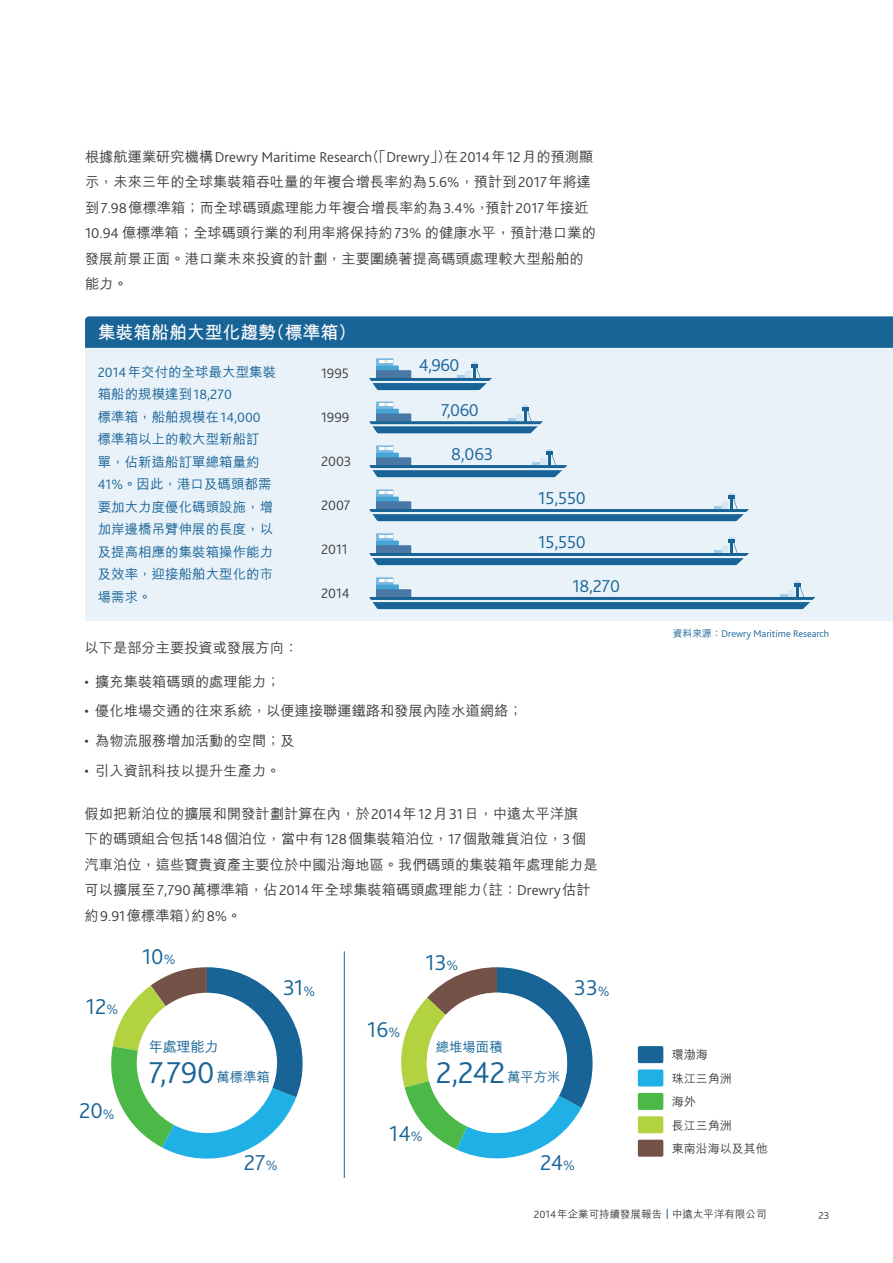
<style>
.page{position:relative;width:893px;height:1263px;background:#fff}
.page>*{position:absolute;margin:0;border:0;box-sizing:border-box;transform-origin:0 0}
.t1{font:300 31.5px "Bliss 2";letter-spacing:-.01em;color:#196496}
.t2{font:300 22.5px "Bliss 2";color:#196496}
.t3{font:300 18px "Bliss 2";letter-spacing:-.01em;color:#196496}
.t4{font:700 18px "M Hei HK";letter-spacing:-.01em;color:#fff}
.t5{font:300 15px "Bliss 2";color:#3e3e3f}
.t6{font:500 14.25px/25.5px "M Hei HK";color:#3e3e3f}
.t7{font:300 14.25px "Bliss 2";color:#3e3e3f}
.t8{font:500 14.25px "M Hei HK";letter-spacing:-.025em;color:#196496}
.t9{font:500 13.5px/22.5px "M Hei HK";color:#196496}
.t10{font:500 12px/23.4px "M Hei HK";color:#3e3e3f}
.t11{font:500 10.5px "M Hei HK";color:#3e3e3f}
.t12{font:300 10.5px "Bliss 2";color:#3e3e3f}
.t13{font:300 10.2px "Bliss 2";color:#196496}
.s1{font-family:"M Hei HK";font-weight:500;font-size:14.25px}
.s2{font-family:"Bliss 2";font-weight:300;font-size:15px}
.s3{font-family:"Bliss 2";font-weight:300;font-size:14.1px}
.s4{font-size:14.25px}
.s5{font-family:"M Hei HK";font-weight:500;font-size:9.75px}
.s6{font-family:"Bliss 2";font-weight:300;font-size:10.95px}
</style>
<div class="page">
<svg style="left:401px;top:967px;width:192px;height:192px"></svg>
<svg style="left:111px;top:967px;width:192px;height:192px"></svg>
<div style="left:137px;top:993px;width:140px;height:140px;background:#fff;border-radius:50%"></div>
<div style="left:427px;top:993px;width:140px;height:140px;background:#fff;border-radius:50%"></div>
<div style="left:638px;top:1046px;width:25px;height:17px;background:#196496;border-radius:2px"></div>
<div style="left:638px;top:1069px;width:25px;height:17px;background:#1fb0e6;border-radius:2px"></div>
<div style="left:638px;top:1093px;width:25px;height:17px;background:#4cb848;border-radius:2px"></div>
<div style="left:638px;top:1116px;width:25px;height:17px;background:#b2d23f;border-radius:2px"></div>
<div style="left:638px;top:1140px;width:25px;height:17px;background:#755247;border-radius:2px"></div>
<hr style="left:344px;top:951px;width:1px;height:227px;background:#196496">
<div style="left:85px;top:316px;width:808px;height:32px;background:#196496"></div>
<div style="left:85px;top:348px;width:808px;height:272px;background:#e9f2f9"></div>
<div style="left:376px;top:402px;width:17px;height:9px;background:#7db9e0"></div>
<svg style="left:369px;top:403px;width:174px;height:30px"></svg>
<div style="left:376px;top:445px;width:17px;height:10px;background:#7db9e0"></div>
<svg style="left:369px;top:447px;width:198px;height:30px"></svg>
<div style="left:376px;top:489px;width:17px;height:10px;background:#7db9e0"></div>
<svg style="left:369px;top:491px;width:380px;height:30px"></svg>
<div style="left:376px;top:533px;width:17px;height:10px;background:#7db9e0"></div>
<svg style="left:369px;top:535px;width:380px;height:30px"></svg>
<div style="left:376px;top:577px;width:17px;height:10px;background:#7db9e0"></div>
<svg style="left:369px;top:579px;width:446px;height:30px"></svg>
<div style="left:376px;top:358px;width:17px;height:10px;background:#7db9e0"></div>
<svg style="left:369px;top:360px;width:123px;height:30px"></svg>
<p class="t5" style="left:85px;top:147px;width:510px"><span class="s1">根據航運業研究機構</span>Drewry Maritime Research<span class="s1">（「</span>Drewry<span class="s1">」）在</span>2014<span class="s1">年</span>12<span class="s1">月的預測顯</span></p>
<p class="t6" style="left:85px;top:168px;width:512px">示，未來三年的全球集裝箱吞吐量的年複合增長率約為<span class="s2">5.6%</span>，預計到<span class="s2">2017</span>年將達到<span class="s2">7.98</span>億標準箱；而全球碼頭處理能力年複合增長率約為<span class="s2">3.4%</span>，預計<span class="s2">2017</span>年接近<span class="s2">10.94</span> 億標準箱；全球碼頭行業的利用率將保持約<span class="s2">73%</span> 的健康水平，預計港口業的發展前景正面。港口業未來投資的計劃，主要圍繞著提高碼頭處理較大型船舶的能力。</p>
<p class="t4" style="left:98px;top:319px;width:260px">集裝箱船舶大型化趨勢（標準箱）</p>
<p class="t9" style="left:98px;top:360px;width:180px"><span class="s3">2014</span>年交付的全球最大型集裝箱船的規模達到<span class="s3">18,270<br></span>標準箱，船舶規模在<span class="s3">14,000</span>標準箱以上的較大型新船訂單，佔新造船訂單總箱量約<br><span class="s3">41%</span>。因此，港口及碼頭都需要加大力度優化碼頭設施，增加岸邊橋吊臂伸展的長度，以及提高相應的集裝箱操作能力及效率，迎接船舶大型化的市場需求。</p>
<p class="t3" style="left:419px;top:354px;width:42px">4,960</p>
<p class="t7" style="left:321px;top:364px;width:30px">1995</p>
<p class="t7" style="left:321px;top:408px;width:30px">1999</p>
<p class="t7" style="left:321px;top:452px;width:32px">2003</p>
<p class="t7" style="left:321px;top:496px;width:31px">2007</p>
<p class="t7" style="left:321px;top:540px;width:28px">2011</p>
<p class="t7" style="left:321px;top:584px;width:30px">2014</p>
<p class="t3" style="left:441px;top:399px;width:39px">7,060</p>
<p class="t3" style="left:451px;top:443px;width:44px">8,063</p>
<p class="t3" style="left:538px;top:487px;width:49px">15,550</p>
<p class="t3" style="left:538px;top:531px;width:49px">15,550</p>
<p class="t3" style="left:572px;top:574px;width:49px">18,270</p>
<p class="t6" style="left:85px;top:634px;width:215px">以下是部分主要投資或發展方向：</p>
<p class="t6" style="left:85px;top:668px;width:197px"><span class="s2">•</span> 擴充集裝箱碼頭的處理能力；</p>
<p class="t6" style="left:85px;top:697px;width:440px"><span class="s2">•</span> 優化堆場交通的往來系統，以便連接聯運鐵路和發展內陸水道網絡；</p>
<p class="t6" style="left:85px;top:727px;width:212px"><span class="s2">•</span> 為物流服務增加活動的空間；及</p>
<p class="t6" style="left:85px;top:757px;width:197px"><span class="s2">•</span> 引入資訊科技以提升生產力。</p>
<p class="t6" style="left:85px;top:799px;width:515px">假如把新泊位的擴展和開發計劃計算在內，於<span class="s2">2014</span>年<span class="s2">12</span>月<span class="s2">31</span>日，中遠太平洋旗<br>下的碼頭組合包括<span class="s2">148</span>個泊位，當中有<span class="s2">128</span>個集裝箱泊位，<span class="s2">17</span>個散雜貨泊位，<span class="s2">3</span>個汽車泊位，這些寶貴資產主要位於中國沿海地區。我們碼頭的集裝箱年處理能力是可以擴展至<span class="s2">7,790</span>萬標準箱，佔<span class="s2">2014</span>年全球集裝箱碼頭處理能力（註：<span class="s2">Drewry</span>估計約<span class="s2">9.91</span>億標準箱）約<span class="s2">8%</span>。</p>
<h2 class="t2" style="left:86px;top:992px;width:34px">12<span class="s4">%</span></h2>
<h2 class="t2" style="left:79px;top:1097px;width:37px">20<span class="s4">%</span></h2>
<h2 class="t2" style="left:142px;top:942px;width:35px">10<span class="s4">%</span></h2>
<h2 class="t2" style="left:425px;top:948px;width:34px">13<span class="s4">%</span></h2>
<h2 class="t2" style="left:283px;top:974px;width:34px">31<span class="s4">%</span></h2>
<h2 class="t2" style="left:574px;top:974px;width:37px">33<span class="s4">%</span></h2>
<p class="t8" style="left:149px;top:1036px;width:71px">年處理能力</p>
<h1 class="t1" style="left:149px;top:1053px;width:67px">7,790</h1>
<p class="t9" style="left:216px;top:1064px;width:55px">萬標準箱</p>
<h2 class="t2" style="left:367px;top:1015px;width:35px">16<span class="s4">%</span></h2>
<p class="t9" style="left:436px;top:1034px;width:68px">總堆場面積</p>
<h1 class="t1" style="left:436px;top:1053px;width:71px">2,242</h1>
<p class="t9" style="left:507px;top:1064px;width:55px">萬平方米</p>
<h2 class="t2" style="left:389px;top:1119px;width:35px">14<span class="s4">%</span></h2>
<h2 class="t2" style="left:244px;top:1148px;width:35px">27<span class="s4">%</span></h2>
<h2 class="t2" style="left:540px;top:1148px;width:36px">24<span class="s4">%</span></h2>
<p class="t13" style="left:673px;top:628px;width:158px"><span class="s5">資料來源：</span>Drewry Maritime Research</p>
<p class="t10" style="left:672px;top:1042px;width:97px">環渤海<br>珠江三角洲<br>海外<br>長江三角洲<br>東南沿海以及其他</p>
<p class="t11" style="left:534px;top:1206px;width:234px"><span class="s6">2014</span>年企業可持續發展報告 中遠太平洋有限公司</p>
<p class="t12" style="left:818px;top:1209px;width:12px">23</p>
</div>
